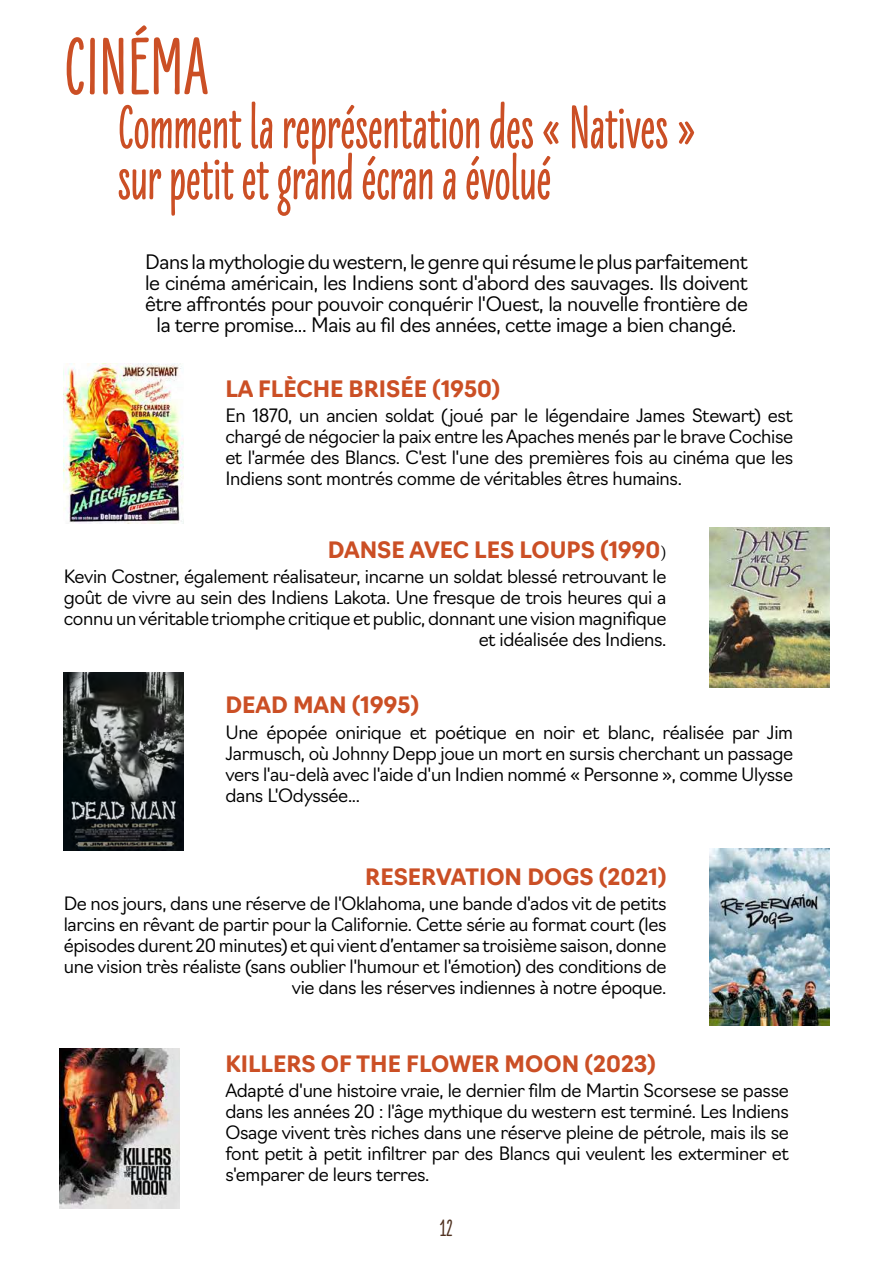
<style>
.page{position:relative;width:893px;height:1263px;background:#fff}
.page>*{position:absolute;margin:0;border:0;box-sizing:border-box;transform-origin:0 0}
.t1{font:900 82.8px "Liebe Erika";letter-spacing:.015em;color:#cb4f25}
.t2{font:900 63px/51px "Liebe Erika";color:#cb4f25}
.t3{font:900 24px "Liebe Erika";color:#503221}
.t4{font:700 22.05px "Navigo";color:#cb4f25}
.t5{font:300 19.5px/21px "Navigo";letter-spacing:-.02em;color:#000;text-align:center}
.t6{font:300 18px/21px "Navigo";letter-spacing:-.02em;color:#000;text-align:justify}
.s1{font-family:"Minion Pro";font-weight:400;font-size:17.7px;color:#000}
</style>
<div class="page">
<img style="left:64px;top:363px;width:120px;height:160px">
<img style="left:710px;top:527px;width:120px;height:160px">
<img style="left:709px;top:849px;width:120px;height:176px">
<img style="left:60px;top:1048px;width:120px;height:161px">
<img style="left:64px;top:672px;width:120px;height:179px">
<h1 class="t1" style="left:64px;top:21px;width:146px">CINÉMA</h1>
<h2 class="t2" style="left:118px;top:104px;width:579px">Comment la représentation des « Natives » sur petit et grand écran a évolué</h2>
<p class="t5" style="left:145px;top:250px;width:604px">Dans la mythologie du western, le genre qui résume le plus parfaitement le cinéma américain, les Indiens sont d'abord des sauvages. Ils doivent être affrontés pour pouvoir conquérir l'Ouest, la nouvelle frontière de la terre promise... Mais au fil des années, cette image a bien changé.</p>
<p class="t4" style="left:225px;top:372px;width:276px">LA FLÈCHE BRISÉE (1950)</p>
<p class="t6" style="left:225px;top:404px;width:569px">En 1870, un ancien soldat (joué par le légendaire James Stewart) est chargé de négocier la paix entre les Apaches menés par le brave Cochise et l'armée des Blancs. C'est l'une des premières fois au cinéma que les Indiens sont montrés comme de véritables êtres humains.</p>
<p class="t4" style="left:328px;top:532px;width:340px">DANSE AVEC LES LOUPS (1990<span class="s1">)</span></p>
<p class="t6" style="left:64px;top:564px;width:604px;text-align:right">Kevin Costner, également réalisateur, incarne un soldat blessé retrouvant le goût de vivre au sein des Indiens Lakota. Une fresque de trois heures qui a connu un véritable triomphe critique et public, donnant une vision magnifique et idéalisée des Indiens.</p>
<p class="t4" style="left:225px;top:688px;width:195px">DEAD MAN (1995)</p>
<p class="t6" style="left:225px;top:720px;width:569px">Une épopée onirique et poétique en noir et blanc, réalisée par Jim Jarmusch, où Johnny Depp joue un mort en sursis cherchant un passage vers l'au-delà avec l'aide d'un Indien nommé « Personne », comme Ulysse dans L'Odyssée...</p>
<p class="t4" style="left:365px;top:860px;width:303px">RESERVATION DOGS (2021)</p>
<p class="t6" style="left:64px;top:892px;width:604px;text-align:right">De nos jours, dans une réserve de l'Oklahoma, une bande d'ados vit de petits larcins en rêvant de partir pour la Californie. Cette série au format court (les épisodes durent 20 minutes) et qui vient d’entamer sa troisième saison, donne une vision très réaliste (sans oublier l'humour et l'émotion) des conditions de vie dans les réserves indiennes à notre époque.</p>
<p class="t4" style="left:225px;top:1046px;width:432px">KILLERS OF THE FLOWER MOON (2023)</p>
<p class="t6" style="left:225px;top:1078px;width:565px">Adapté d'une histoire vraie, le dernier film de Martin Scorsese se passe dans les années 20 : l'âge mythique du western est terminé. Les Indiens Osage vivent très riches dans une réserve pleine de pétrole, mais ils se font petit à petit infiltrer par des Blancs qui veulent les exterminer et s'emparer de leurs terres.</p>
<h3 class="t3" style="left:440px;top:1215px;width:14px">12</h3>
</div>
